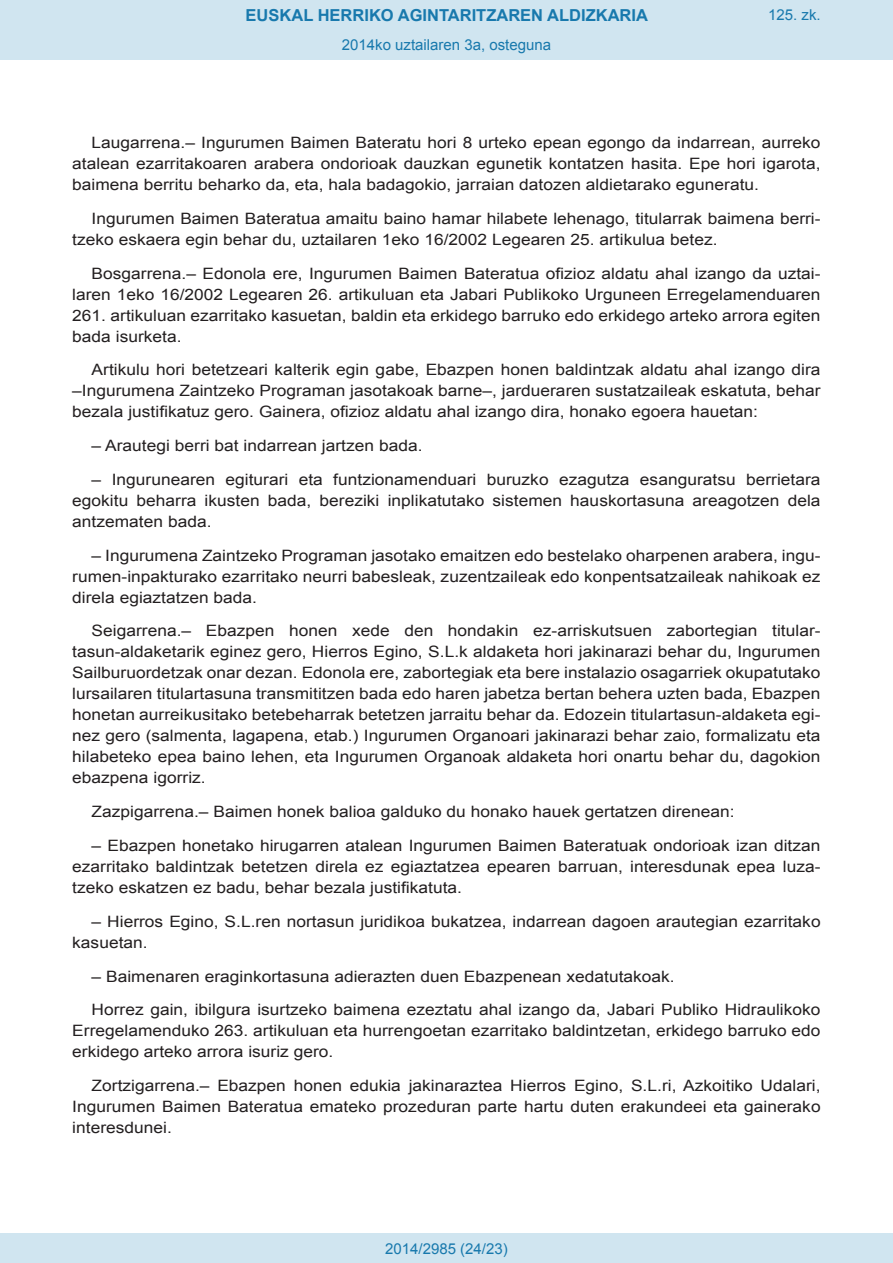
<style>
.page{position:relative;width:893px;height:1263px;background:#fff}
.page>*{position:absolute;margin:0;border:0;box-sizing:border-box;transform-origin:0 0}
.t1{font:700 16.5px "Arial";color:#1879ad}
.BOPVDetalle{font:15.6px/21px "Arial";color:#231f20;text-align:justify;scale:1.11 1}
.Paginacion_Centro{font:15px "Arial";color:#1879ad}
</style>
<div class="page">
<div style="left:0;top:0;width:893px;height:60px;background:#d0e5f0"></div>
<div style="left:0;top:1233px;width:893px;height:30px;background:#d0e5f0"></div>
<p class="t1" style="left:246px;top:4px;width:404px">EUSKAL HERRIKO AGINTARITZAREN ALDIZKARIA</p>
<p class="Paginacion_Centro" style="left:342px;top:35px;width:211px">2014ko uztailaren 3a, osteguna</p>
<p class="Paginacion_Centro" style="left:768px;top:5px;width:54px">125. zk.</p>
<p class="BOPVDetalle" style="left:72px;top:132px;width:676px;text-indent:19px">Laugarrena.– Ingurumen Baimen Bateratu hori 8 urteko epean egongo da indarrean, aurreko atalean ezarritakoaren arabera ondorioak dauzkan egunetik kontatzen hasita. Epe hori igarota, baimena berritu beharko da, eta, hala badagokio, jarraian datozen aldietarako eguneratu.</p>
<p class="BOPVDetalle" style="left:72px;top:208px;width:676px;text-indent:19px">Ingurumen Baimen Bateratua amaitu baino hamar hilabete lehenago, titularrak baimena berri&shy;tzeko eskaera egin behar du, uztailaren 1eko 16/2002 Legearen 25. artikulua betez.</p>
<p class="BOPVDetalle" style="left:72px;top:263px;width:676px;text-indent:19px">Bosgarrena.– Edonola ere, Ingurumen Baimen Bateratua ofizioz aldatu ahal izango da uztai&shy;laren 1eko 16/2002 Legearen 26. artikuluan eta Jabari Publikoko Urguneen Erregelamenduaren 261. artikuluan ezarritako kasuetan, baldin eta erkidego barruko edo erkidego arteko arrora egiten bada isurketa.</p>
<p class="BOPVDetalle" style="left:72px;top:360px;width:676px;text-indent:19px">Artikulu hori betetzeari kalterik egin gabe, Ebazpen honen baldintzak aldatu ahal izango dira –Ingurumena Zaintzeko Programan jasotakoak barne–, jardueraren sustatzaileak eskatuta, behar bezala justifikatuz gero. Gainera, ofizioz aldatu ahal izango dira, honako egoera hauetan:</p>
<p class="BOPVDetalle" style="left:92px;top:435px;width:300px">– Arautegi berri bat indarrean jartzen bada.</p>
<p class="BOPVDetalle" style="left:72px;top:469px;width:676px;text-indent:19px">– Ingurunearen egiturari eta funtzionamenduari buruzko ezagutza esanguratsu berrietara egokitu beharra ikusten bada, bereziki inplikatutako sistemen hauskortasuna areagotzen dela antzematen bada.</p>
<p class="BOPVDetalle" style="left:72px;top:545px;width:676px;text-indent:19px">– Ingurumena Zaintzeko Programan jasotako emaitzen edo bestelako oharpenen arabera, ingu&shy;rumen-inpakturako ezarritako neurri babesleak, zuzentzaileak edo konpentsatzaileak nahikoak ez direla egiaztatzen bada.</p>
<p class="BOPVDetalle" style="left:72px;top:621px;width:676px;text-indent:19px">Seigarrena.– Ebazpen honen xede den hondakin ez-arriskutsuen zabortegian titular&shy;tasun-aldaketarik eginez gero, Hierros Egino, S.L.k aldaketa hori jakinarazi behar du, Ingurumen Sailburuordetzak onar dezan. Edonola ere, zabortegiak eta bere instalazio osagarriek okupatutako lursailaren titulartasuna transmititzen bada edo haren jabetza bertan behera uzten bada, Ebazpen honetan aurreikusitako betebeharrak betetzen jarraitu behar da. Edozein titulartasun-aldaketa egi&shy;nez gero (salmenta, lagapena, etab.) Ingurumen Organoari jakinarazi behar zaio, formalizatu eta hilabeteko epea baino lehen, eta Ingurumen Organoak aldaketa hori onartu behar du, dagokion ebazpena igorriz.</p>
<p class="BOPVDetalle" style="left:92px;top:801px;width:581px">Zazpigarrena.– Baimen honek balioa galduko du honako hauek gertatzen direnean:</p>
<p class="BOPVDetalle" style="left:72px;top:835px;width:676px;text-indent:19px">– Ebazpen honetako hirugarren atalean Ingurumen Baimen Bateratuak ondorioak izan ditzan ezarritako baldintzak betetzen direla ez egiaztatzea epearen barruan, interesdunak epea luza&shy;tzeko eskatzen ez badu, behar bezala justifikatuta.</p>
<p class="BOPVDetalle" style="left:72px;top:911px;width:676px;text-indent:19px">– Hierros Egino, S.L.ren nortasun juridikoa bukatzea, indarrean dagoen arautegian ezarritako kasuetan.</p>
<p class="BOPVDetalle" style="left:92px;top:966px;width:527px">– Baimenaren eraginkortasuna adierazten duen Ebazpenean xedatutakoak.</p>
<p class="BOPVDetalle" style="left:72px;top:999px;width:676px;text-indent:19px">Horrez gain, ibilgura isurtzeko baimena ezeztatu ahal izango da, Jabari Publiko Hidraulikoko Erregelamenduko 263. artikuluan eta hurrengoetan ezarritako baldintzetan, erkidego barruko edo erkidego arteko arrora isuriz gero.</p>
<p class="BOPVDetalle" style="left:72px;top:1075px;width:676px;text-indent:19px">Zortzigarrena.– Ebazpen honen edukia jakinaraztea Hierros Egino, S.L.ri, Azkoitiko Udalari, Ingurumen Baimen Bateratua emateko prozeduran parte hartu duten erakundeei eta gainerako interesdunei.</p>
<p class="Paginacion_Centro" style="left:385px;top:1238px;width:124px">2014/2985 (24/23)</p>
</div>
